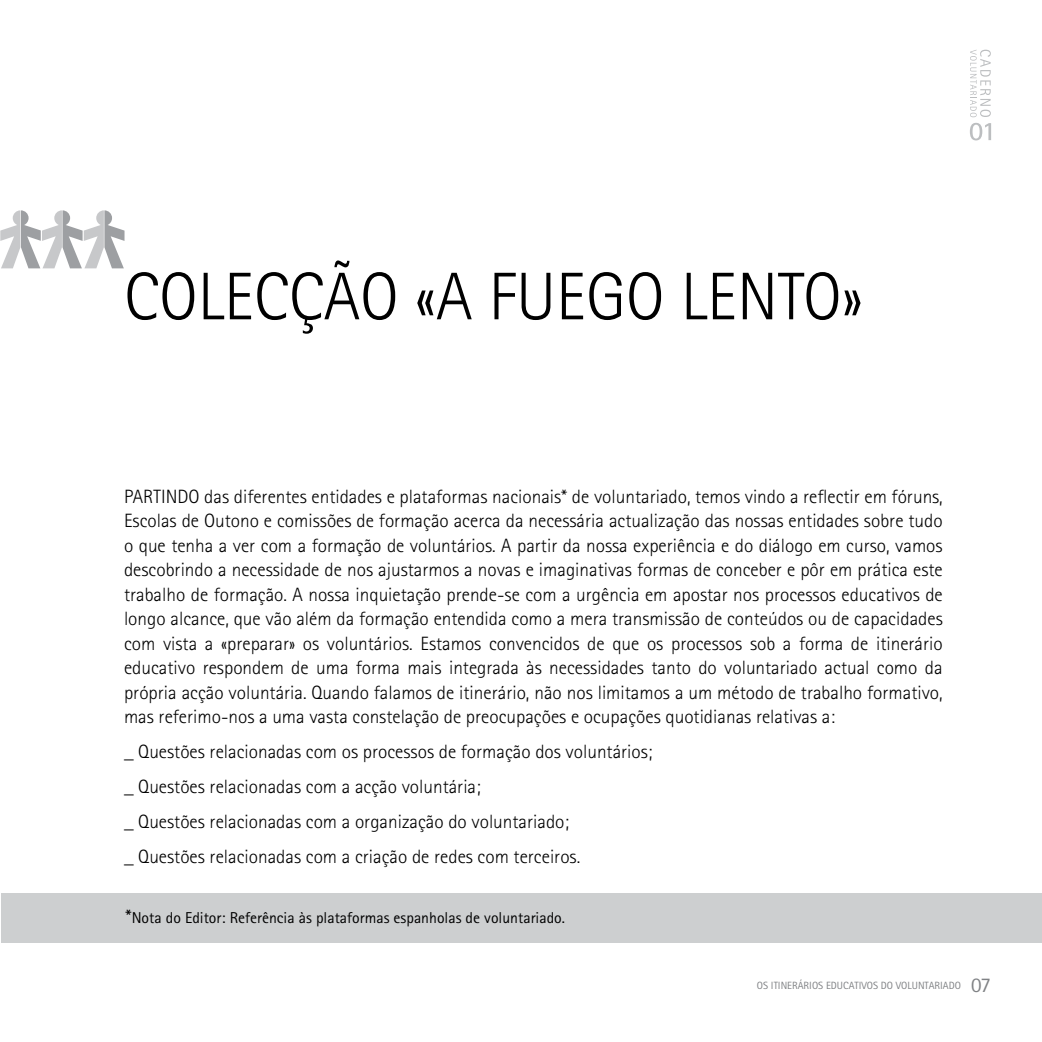
<style>
.page{position:relative;width:1042px;height:1042px;background:#fff}
.page>*{position:absolute;margin:0;border:0;box-sizing:border-box;transform-origin:0 0}
.t1{font:300 67.38px "Rotis Sans Serif";color:#000}
.t2{font:300 19.25px/24.5px "Rotis Sans Serif";color:#000;text-align:justify}
.t3{font:15.75px "Rotis Sans Serif";color:#000}
.t4{font:10.5px "Rotis Sans Serif";color:#808285}
.s1{font-size:19.25px}
.s2{font-size:21px}
</style>
<div class="page">
<svg style="left:970px;top:123px;width:21px;height:17px"></svg>
<svg style="left:970px;top:50px;width:21px;height:67px"></svg>
<svg style="left:0;top:210px;width:124px;height:58px"></svg>
<div style="left:2px;top:893px;width:1040px;height:50px;background:#cdcfd0"></div>
<h1 class="t1" style="left:124px;top:258px;width:201px">COLECÇÃO</h1>
<h1 class="t1" style="left:415px;top:258px;width:449px">«A FUEGO LENTO»</h1>
<p class="t2" style="left:124px;top:484px;width:820px">PARTIN DO das diferentes entidades e plataformas nacionais* de voluntariado, temos vindo a reflectir em fóruns, Escolas de Outono e comissões de formação acerca da necessária actualização das nossas entidades sobre tudo o que tenha a ver com a formação de voluntários. A partir da nossa experiência e do diálogo em curso, vamos descobrindo a necessidade de nos ajustarmos a novas e imaginativas formas de conceber e pôr em prática este trabalho de formação. A nossa inquietação prende-se com a urgência em apostar nos processos educativos de longo alcance, que vão além da formação entendida como a mera transmissão de conteúdos ou de capacidades com vista a «preparar» os voluntários. Estamos convencidos de que os processos sob a forma de itinerário educativo respondem de uma forma mais integrada às necessidades tanto do voluntariado actual como da própria acção voluntária. Quando falamos de itinerário, não nos limitamos a um método de trabalho formativo, mas referimo-nos a uma vasta constelação de preocupações e ocupações quotidianas relativas a:</p>
<p class="t2" style="left:124px;top:734px;width:530px;line-height:34.8px;text-align:left">_ Questões relacionadas com os processos de formação dos voluntários; _ Questões relacionadas com a acção voluntária;<br>_ Questões relacionadas com a organização do voluntariado;<br>_ Questões relacionadas com a criação de redes com terceiros.</p>
<p class="t3" style="left:126px;top:909px;width:441px"><span class="s1">*</span>Nota do Editor: Referência às plataformas espanholas de voluntariado.</p>
<p class="t4" style="left:757px;top:979px;width:236px">OS ITINERÁRIOS EDUCATIVOS DO VOLUNTARIADO <span class="s2">07</span></p>
</div>
